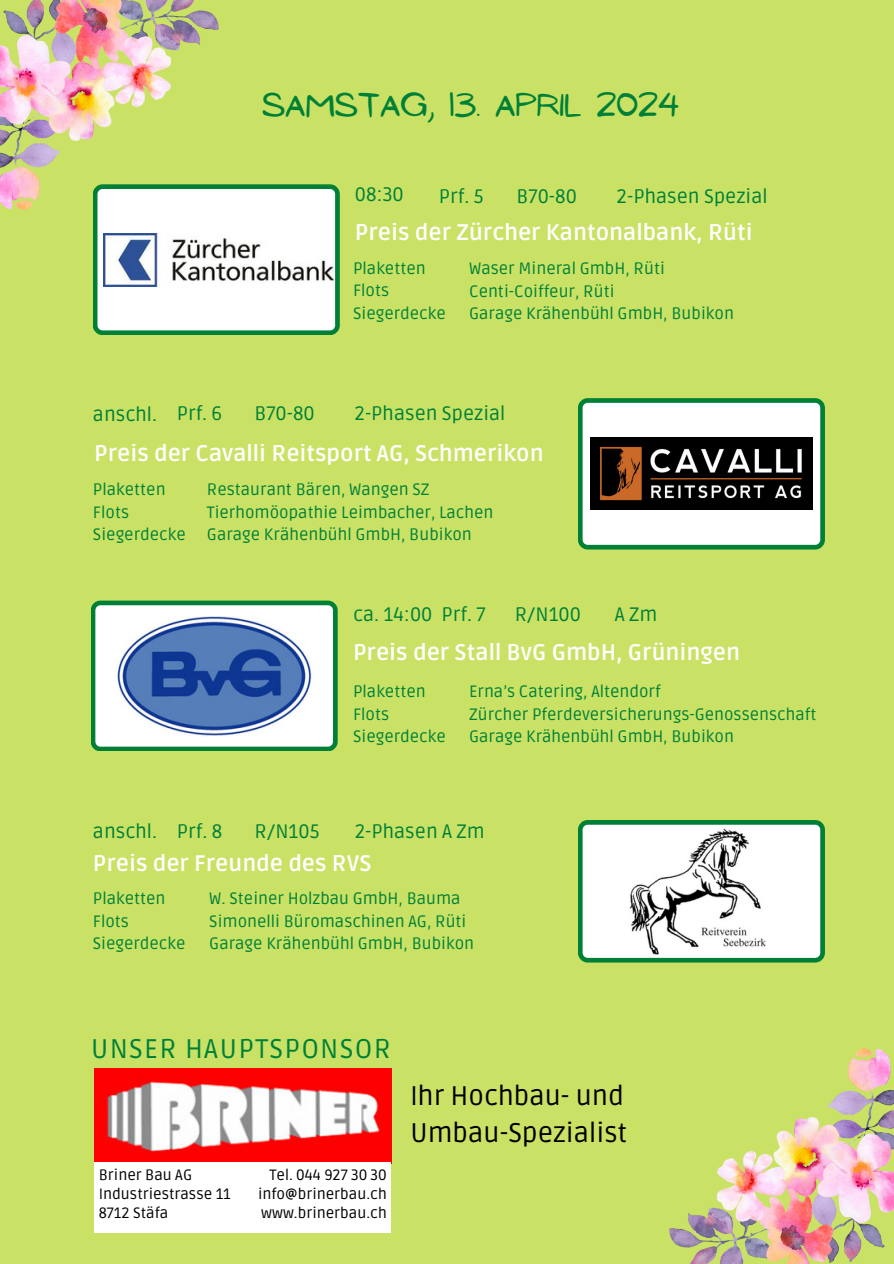
<style>
.page{position:relative;width:894px;height:1264px;background:#fff}
.page>*{position:absolute;margin:0;border:0;box-sizing:border-box;transform-origin:0 0}
.t1{font:30px "NF Ananias Regular";color:#008037}
.t2{font:27px/37.2px "Ruda";color:#000}
.t3{font:27px "Ruda";letter-spacing:.045em;color:#008037}
.t4{font:700 22.5px "Ruda";color:#fff}
.t5{font:19.5px "Ruda";color:#008037}
.t6{font:16.5px "Ruda";color:#008037}
.t7{font:15px "Ruda";color:#000}
</style>
<div class="page">
<div style="left:0;top:0;width:893px;height:1263px;background:#c9e265"></div>
<svg style="left:93px;top:184px;width:246px;height:151px;background:#ddeee4"></svg>
<img style="left:0;top:0;width:218px;height:210px">
<img style="left:669px;top:1048px;width:224px;height:215px">
<svg style="left:578px;top:398px;width:246px;height:151px;background:#d3e7db"></svg>
<svg style="left:91px;top:600px;width:246px;height:151px;background:#bedeca"></svg>
<svg style="left:578px;top:820px;width:246px;height:142px;background:#cfe7d9"></svg>
<img style="left:103px;top:233px;width:230px;height:53px">
<img style="left:115px;top:616px;width:197px;height:120px">
<img style="left:590px;top:437px;width:222px;height:72px">
<img style="left:629px;top:828px;width:136px;height:126px">
<img style="left:94px;top:1068px;width:297px;height:94px">
<div style="left:94px;top:1162px;width:160px;height:70px;background:#fff"></div>
<div style="left:253px;top:1162px;width:138px;height:70px;background:#fff"></div>
<p class="t1" style="left:262px;top:88px;width:418px">SAMSTAG, 13. APRIL 2024</p>
<p class="t5" style="left:355px;top:183px;width:50px">08:30</p>
<p class="t5" style="left:438px;top:184px;width:46px">Prf. 5</p>
<p class="t5" style="left:516px;top:184px;width:62px">B70-80</p>
<h5 class="t5" style="left:616px;top:184px;width:152px">2-Phasen Spezial</h5>
<h4 class="t4" style="left:355px;top:219px;width:399px">Preis der Zürcher Kantonalbank, Rüti</h4>
<h5 class="t6" style="left:353px;top:258px;width:74px">Plaketten</h5>
<h5 class="t6" style="left:353px;top:281px;width:38px">Flots</h5>
<h3 class="t6" style="left:353px;top:303px;width:94px">Siegerdecke</h3>
<p class="t6" style="left:469px;top:259px;width:197px">Waser Mineral GmbH, Rüti</p>
<p class="t6" style="left:469px;top:281px;width:147px">Centi-Coiffeur, Rüti</p>
<p class="t6" style="left:469px;top:304px;width:266px">Garage Krähenbühl GmbH, Bubikon</p>
<p class="t5" style="left:93px;top:402px;width:65px">anschl.</p>
<p class="t5" style="left:177px;top:402px;width:47px">Prf. 6</p>
<p class="t5" style="left:254px;top:402px;width:62px">B70-80</p>
<p class="t5" style="left:354px;top:402px;width:152px">2-Phasen Spezial</p>
<h5 class="t4" style="left:94px;top:440px;width:451px">Preis der Cavalli Reitsport AG, Schmerikon</h5>
<h5 class="t6" style="left:93px;top:480px;width:74px">Plaketten</h5>
<h4 class="t6" style="left:93px;top:502px;width:38px">Flots</h4>
<h5 class="t6" style="left:93px;top:525px;width:94px">Siegerdecke</h5>
<h3 class="t6" style="left:207px;top:480px;width:224px">Restaurant Bären, Wangen SZ</h3>
<p class="t6" style="left:207px;top:502px;width:288px">Tierhomöopathie Leimbacher, Lachen</p>
<p class="t6" style="left:207px;top:525px;width:266px">Garage Krähenbühl GmbH, Bubikon</p>
<p class="t5" style="left:353px;top:602px;width:81px">ca. 14:00</p>
<p class="t5" style="left:441px;top:602px;width:46px">Prf. 7</p>
<p class="t5" style="left:514px;top:602px;width:68px">R/N100</p>
<p class="t5" style="left:614px;top:602px;width:44px">A Zm</p>
<p class="t4" style="left:353px;top:639px;width:388px">Preis der Stall BvG GmbH, Grüningen</p>
<p class="t6" style="left:353px;top:682px;width:74px">Plaketten</p>
<h5 class="t6" style="left:353px;top:704px;width:38px">Flots</h5>
<h5 class="t6" style="left:353px;top:727px;width:94px">Siegerdecke</h5>
<h4 class="t6" style="left:469px;top:682px;width:193px">Erna’s Catering, Altendorf</h4>
<h5 class="t6" style="left:469px;top:704px;width:349px">Zürcher Pferdeversicherungs-Genossenschaft</h5>
<h3 class="t6" style="left:469px;top:727px;width:266px">Garage Krähenbühl GmbH, Bubikon</h3>
<p class="t5" style="left:93px;top:820px;width:65px">anschl.</p>
<p class="t5" style="left:177px;top:820px;width:47px">Prf. 8</p>
<p class="t5" style="left:254px;top:820px;width:66px">R/N105</p>
<p class="t5" style="left:354px;top:820px;width:132px">2-Phasen A Zm</p>
<p class="t4" style="left:93px;top:850px;width:280px">Preis der Freunde des RVS</p>
<p class="t6" style="left:93px;top:889px;width:74px">Plaketten</p>
<h1 class="t6" style="left:93px;top:911px;width:38px">Flots</h1>
<p class="t6" style="left:93px;top:934px;width:94px">Siegerdecke</p>
<p class="t6" style="left:209px;top:889px;width:253px">W. Steiner Holzbau GmbH, Bauma</p>
<h5 class="t6" style="left:209px;top:911px;width:258px">Simonelli Büromaschinen AG, Rüti</h5>
<h5 class="t6" style="left:209px;top:934px;width:266px">Garage Krähenbühl GmbH, Bubikon</h5>
<p class="t3" style="left:91px;top:1032px;width:301px">UNSER HAUPTSPONSOR</p>
<p class="t7" style="left:99px;top:1166px;width:95px">Briner Bau AG</p>
<p class="t7" style="left:99px;top:1185px;width:133px">Industriestrasse 11</p>
<p class="t7" style="left:99px;top:1204px;width:71px">8712 Stäfa</p>
<p class="t7" style="left:269px;top:1166px;width:119px">Tel. 044 927 30 30</p>
<p class="t7" style="left:258px;top:1185px;width:130px">info@brinerbau.ch</p>
<h2 class="t7" style="left:261px;top:1204px;width:127px">www.brinerbau.ch</h2>
<p class="t2" style="left:410px;top:1077px;width:219px">Ihr Hochbau- und<br>Umbau-Spezialist</p>
</div>
